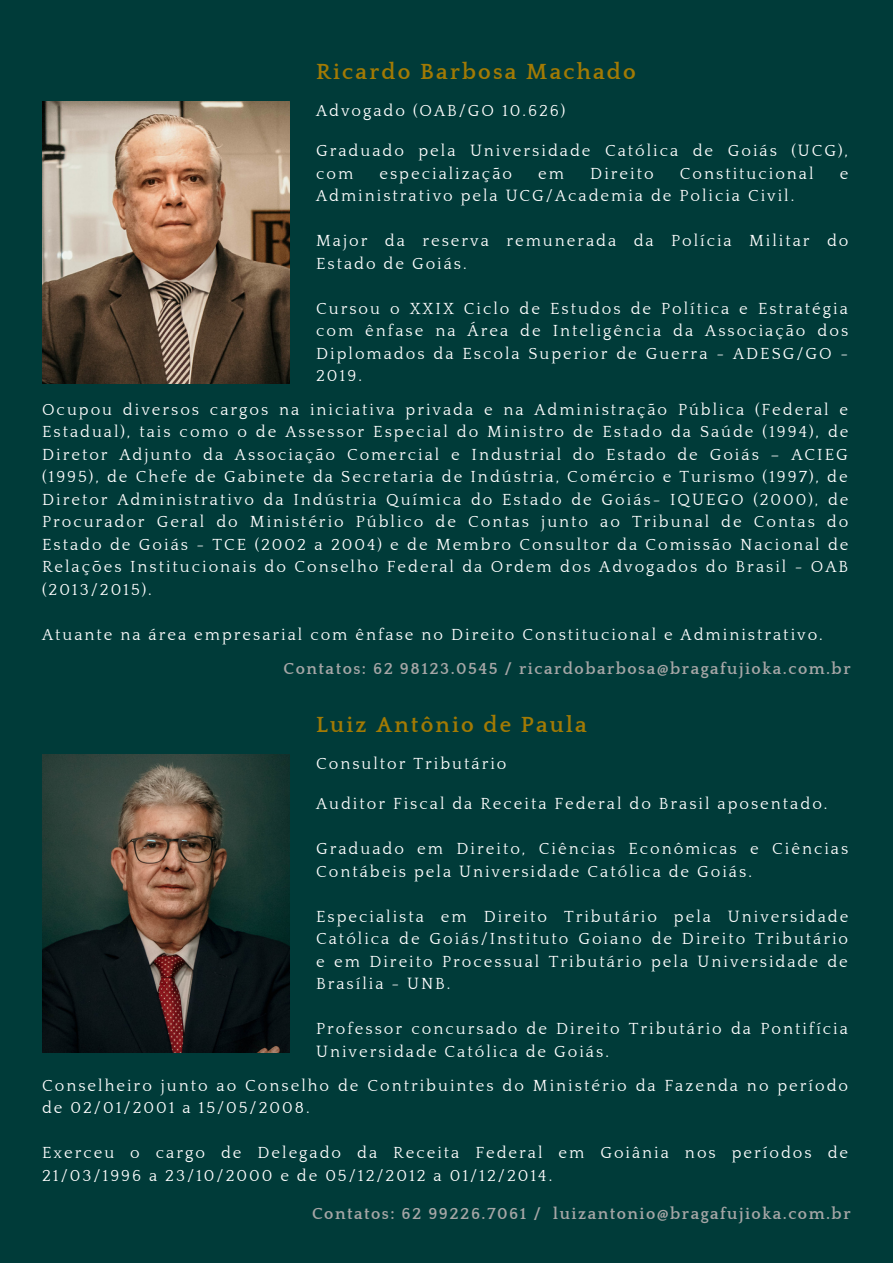
<style>
.page{position:relative;width:893px;height:1264px;background:#fff}
.page>*{position:absolute;margin:0;border:0;box-sizing:border-box;transform-origin:0 0}
.t1{font:700 22.5px "Quattrocento";letter-spacing:.095em;color:#a27a04}
.t2{font:16.5px/22.5px "Quattrocento";letter-spacing:.12em;color:#fff}
.t3{font:700 16.5px "Quattrocento";letter-spacing:.09em;color:#a6a6a6}
</style>
<div class="page">
<div style="left:0;top:0;width:892px;height:1262px;background:#003b39"></div>
<img style="left:42px;top:754px;width:247px;height:298px">
<img style="left:42px;top:102px;width:247px;height:282px">
<h1 class="t1" style="left:316px;top:60px;width:321px">Ricardo Barbosa Machado</h1>
<p class="t2" style="left:316px;top:100px;width:250px">Advogado (OAB/GO 10.626)</p>
<p class="t2" style="left:316px;top:140px;width:533px">Graduado pela Universidade Católica de Goiás (UCG), com</p>
<p class="t2" style="left:379px;top:163px;width:134px">especialização</p>
<p class="t2" style="left:538px;top:163px;width:27px">em</p>
<p class="t2" style="left:590px;top:163px;width:65px">Direito</p>
<p class="t2" style="left:679px;top:163px;width:135px">Constitucional</p>
<p class="t2" style="left:839px;top:163px;width:10px">e</p>
<p class="t2" style="left:316px;top:185px;width:479px">Administrativo pela UCG/Academia de Policia Civil.</p>
<p class="t2" style="left:316px;top:230px;width:534px">Major da reserva remunerada da Polícia Militar do<br>Estado de Goiás.</p>
<p class="t2" style="left:316px;top:297px;width:533px;text-align:justify">Cursou o XXIX Ciclo de Estudos de Política e Estratégia com ênfase na Área de Inteligência da Associação dos Diplomados da Escola Superior de Guerra - ADESG/GO - 2019.</p>
<p class="t2" style="left:42px;top:399px;width:808px;text-align:justify">Ocupou diversos cargos na iniciativa privada e na Administração Pública (Federal e Estadual), tais como o de Assessor Especial do Ministro de Estado da Saúde (1994), de Diretor Adjunto da Associação Comercial e Industrial do Estado de Goiás – ACIEG (1995), de Chefe de Gabinete da Secretaria de Indústria, Comércio e Turismo (1997), de Diretor Administrativo da Indústria Química do Estado de Goiás- IQUEGO (2000), de Procurador Geral do Ministério Público de Contas junto ao Tribunal de Contas do Estado de Goiás - TCE (2002 a 2004) e de Membro Consultor da Comissão Nacional de Relações Institucionais do Conselho Federal da Ordem dos Advogados do Brasil - OAB (2013/2015).</p>
<p class="t2" style="left:42px;top:623px;width:782px">Atuante na área empresarial com ênfase no Direito Constitucional e Administrativo.</p>
<p class="t3" style="left:283px;top:660px;width:568px">Contatos: 62 98123.0545 / ricardobarbosa@bragafujioka.com.br</p>
<h1 class="t1" style="left:316px;top:713px;width:272px">Luiz Antônio de Paula</h1>
<p class="t2" style="left:316px;top:752px;width:192px">Consultor Tributário</p>
<p class="t2" style="left:316px;top:793px;width:513px">Auditor Fiscal da Receita Federal do Brasil aposentado.</p>
<p class="t2" style="left:316px;top:838px;width:533px">Graduado em Direito, Ciências Econômicas e Ciências<br>Contábeis pela Universidade Católica de Goiás.</p>
<p class="t2" style="left:316px;top:905px;width:533px;text-align:justify">Especialista em Direito Tributário pela Universidade Católica de Goiás/Instituto Goiano de Direito Tributário e em Direito Processual Tributário pela Universidade de Brasília - UNB.</p>
<p class="t2" style="left:316px;top:1018px;width:533px">Professor concursado de Direito Tributário da Pontifícia<br>Universidade Católica de Goiás.</p>
<p class="t2" style="left:42px;top:1074px;width:807px">Conselheiro junto ao Conselho de Contribuintes do Ministério da Fazenda no período de 02/01/2001 a 15/05/2008.</p>
<p class="t2" style="left:42px;top:1141px;width:807px">Exerceu o cargo de Delegado da Receita Federal em Goiânia nos períodos de<br>21/03/1996 a 23/10/2000 e de 05/12/2012 a 01/12/2014.</p>
<p class="t3" style="left:312px;top:1205px;width:540px">Contatos: 62 99226.7061 / luizantonio@bragafujioka.com.br</p>
</div>
